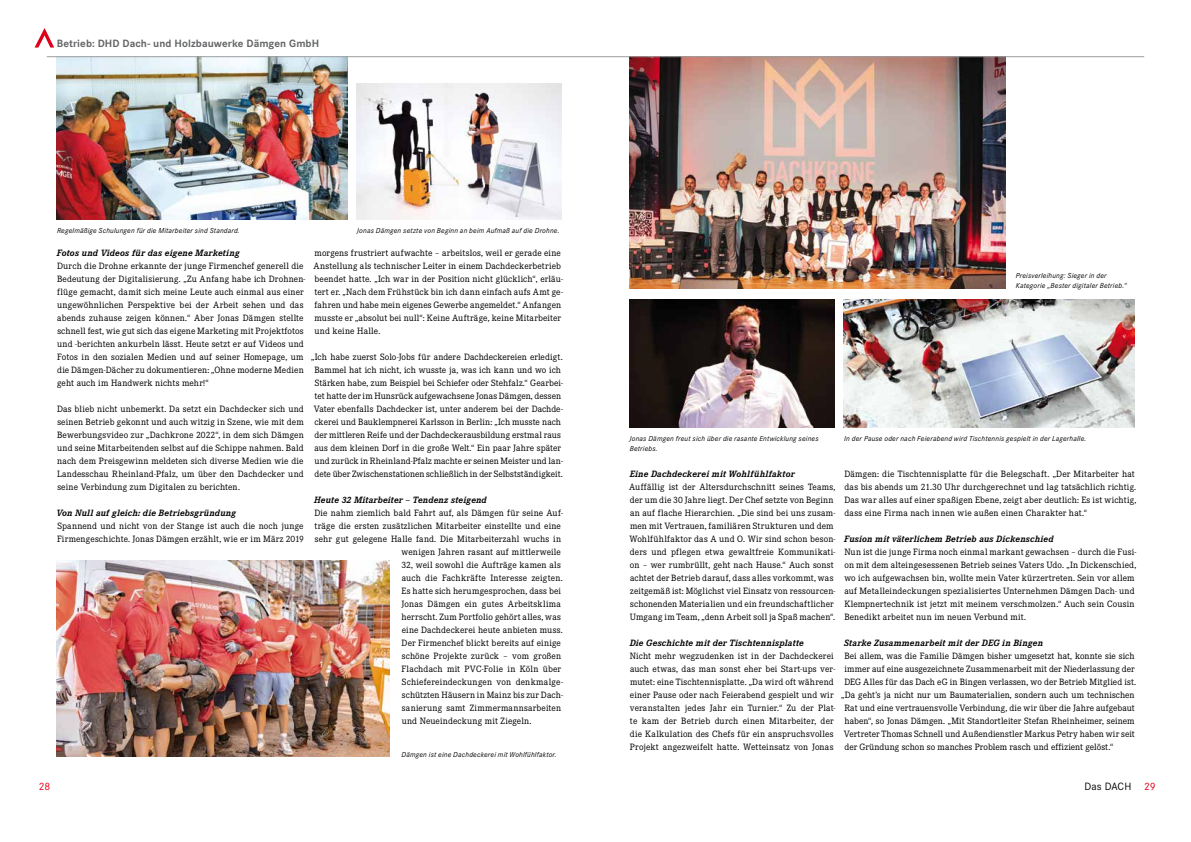
<style>
.page{position:relative;width:1191px;height:842px;background:#fff}
.page>*{position:absolute;margin:0;border:0;box-sizing:border-box;transform-origin:0 0}
.t1{font:700 11px "Corporate S Pro";letter-spacing:.005em;color:#646567}
.t2{font:11px "Corporate S Pro";color:#000}
.t3{font:11px "Corporate S Pro";color:#e2001a}
.t4{font:9.5px/13px "Corporate E Pro";letter-spacing:.01em;color:#000}
.t5{font:italic 700 9.5px "Corporate E Pro";letter-spacing:.015em;color:#000}
.t6{font:9.5px "Corporate E Pro";letter-spacing:.03em;color:#000}
.t7{font:italic 7.5px/10px "Corporate S Pro";letter-spacing:.025em;color:#000}
.s1{color:#e2001a}
</style>
<div class="page">
<img style="left:57px;top:57px;width:290px;height:163px">
<img style="left:357px;top:83px;width:204px;height:137px">
<img style="left:57px;top:560px;width:333px;height:197px">
<img style="left:629px;top:57px;width:376px;height:231px">
<img style="left:629px;top:300px;width:205px;height:127px">
<img style="left:844px;top:300px;width:291px;height:127px">
<hr style="left:47px;top:56px;width:1097px;height:1px;background:#9c9e9f">
<svg style="left:35px;top:28px;width:19px;height:20px"></svg>
<p class="t1" style="left:57px;top:35px;width:264px">Betrieb: DHD Dach- und Holzbauwerke Dämgen GmbH</p>
<p class="t7" style="left:57px;top:225px;width:184px">Regelmäßige Schulungen für die Mitarbeiter sind Standard.</p>
<p class="t7" style="left:357px;top:225px;width:204px">Jonas Dämgen setzte von Beginn an beim Aufmaß auf die Drohne.</p>
<p class="t4" style="left:313px;top:246px;width:251px">morgens frustriert aufwachte – arbeitslos, weil er gerade eine Anstellung als technischer Leiter in einem Dachdeckerbetrieb beendet hatte. „Ich war in der Position nicht glücklich“, erläu&shy;tert er. „Nach dem Frühstück bin ich dann einfach aufs Amt ge&shy;fahren und habe mein eigenes Gewerbe angemeldet.“ Anfangen musste er „absolut bei null“: Keine Aufträge, keine Mitarbeiter und keine Halle.</p>
<p class="t4" style="left:311px;top:350px;width:253px">„Ich habe zuerst Solo-Jobs für andere Dachdeckereien erledigt.<br>Bammel hat ich nicht, ich wusste ja, was ich kann und wo ich Stärken habe, zum Beispiel bei Schiefer oder Stehfalz.“ Gearbei&shy;tet hatte der im Hunsrück aufgewachsene Jonas Dämgen, dessen Vater ebenfalls Dachdecker ist, unter anderem bei der Dachde&shy;ckerei und Bauklempnerei Karlsson in Berlin: „Ich musste nach der mittleren Reife und der Dachdeckerausbildung erstmal raus aus dem kleinen Dorf in die große Welt.“ Ein paar Jahre später und zurück in Rheinland-Pfalz machte er seinen Meister und lan&shy;dete über Zwischenstationen schließlich in der Selbstständigkeit.</p>
<p class="t5" style="left:314px;top:493px;width:174px">Heute 32 Mitarbeiter – Tendenz steigend</p>
<p class="t4" style="left:314px;top:506px;width:250px">Die nahm ziemlich bald Fahrt auf, als Dämgen für seine Auf-</p>
<p class="t4" style="left:314px;top:519px;width:248px">träge die ersten zusätzlichen Mitarbeiter einstellte und eine</p>
<p class="t4" style="left:315px;top:532px;width:248px">sehr gut gelegene Halle fand. Die Mitarbeiterzahl wuchs in</p>
<p class="t4" style="left:401px;top:545px;width:161px">wenigen Jahren rasant auf mittlerweile</p>
<p class="t4" style="left:401px;top:558px;width:161px">32, weil sowohl die Aufträge kamen als</p>
<p class="t4" style="left:402px;top:571px;width:162px">auch die Fachkräfte Interesse zeigten.</p>
<p class="t4" style="left:402px;top:584px;width:161px">Es hatte sich herumgesprochen, dass bei</p>
<p class="t6" style="left:401px;top:598px;width:161px">Jonas Dämgen ein gutes Arbeitsklima</p>
<p class="t4" style="left:402px;top:610px;width:161px">herrscht. Zum Portfolio gehört alles, was</p>
<p class="t4" style="left:402px;top:623px;width:162px">eine Dachdeckerei heute anbieten muss.</p>
<p class="t4" style="left:402px;top:636px;width:161px">Der Firmenchef blickt bereits auf einige</p>
<p class="t4" style="left:402px;top:649px;width:161px">schöne Projekte zurück – vom großen</p>
<p class="t4" style="left:402px;top:662px;width:161px">Flachdach mit PVC-Folie in Köln über</p>
<p class="t4" style="left:402px;top:675px;width:162px">Schiefereindeckungen von denkmalge-</p>
<p class="t4" style="left:402px;top:688px;width:162px">schützten Häusern in Mainz bis zur Dach-</p>
<p class="t4" style="left:402px;top:701px;width:161px">sanierung samt Zimmermannsarbeiten</p>
<p class="t4" style="left:402px;top:714px;width:131px">und Neueindeckung mit Ziegeln.</p>
<p class="t5" style="left:57px;top:246px;width:184px">Fotos und Videos für das eigene Marketing</p>
<p class="t4" style="left:57px;top:259px;width:250px">Durch die Drohne erkannte der junge Firmenchef generell die Bedeutung der Digitalisierung. „Zu Anfang habe ich Drohnen&shy;flüge gemacht, damit sich meine Leute auch einmal aus einer ungewöhnlichen Perspektive bei der Arbeit sehen und das abends zuhause zeigen können.“ Aber Jonas Dämgen stellte schnell fest, wie gut sich das eigene Marketing mit Projektfotos und -berichten ankurbeln lässt. Heute setzt er auf Videos und Fotos in den sozialen Medien und auf seiner Homepage, um die Dämgen-Dächer zu dokumentieren: „Ohne moderne Medien geht auch im Handwerk nichts mehr!“</p>
<p class="t4" style="left:57px;top:402px;width:248px;text-align:justify">Das blieb nicht unbemerkt. Da setzt ein Dachdecker sich und seinen Betrieb gekonnt und auch witzig in Szene, wie mit dem Bewerbungsvideo zur „Dachkrone 2022“, in dem sich Dämgen und seine Mitarbeitenden selbst auf die Schippe nahmen. Bald nach dem Preisgewinn meldeten sich diverse Medien wie die Landesschau Rheinland-Pfalz, um über den Dachdecker und seine Verbindung zum Digitalen zu berichten.</p>
<p class="t5" style="left:56px;top:506px;width:181px">Von Null auf gleich: die Betriebsgründung</p>
<p class="t4" style="left:57px;top:519px;width:248px">Spannend und nicht von der Stange ist auch die noch junge<br>Firmengeschichte. Jonas Dämgen erzählt, wie er im März 2019</p>
<p class="t7" style="left:401px;top:749px;width:157px">Dämgen ist eine Dachdeckerei mit Wohlfühlfaktor.</p>
<p class="t7" style="left:1015px;top:270px;width:113px">Preisverleihung: Sieger in der<br>Kategorie „Bester digitaler Betrieb.“</p>
<p class="t7" style="left:629px;top:433px;width:190px">Jonas Dämgen freut sich über die rasante Entwicklung seines<br>Betriebs.</p>
<p class="t7" style="left:844px;top:433px;width:244px">In der Pause oder nach Feierabend wird Tischtennis gespielt in der Lagerhalle.</p>
<p class="t4" style="left:844px;top:467px;width:293px">Dämgen: die Tischtennisplatte für die Belegschaft. „Der Mitarbeiter hat das bis abends um 21.30 Uhr durchgerechnet und lag tatsächlich richtig.<br>Das war alles auf einer spaßigen Ebene, zeigt aber deutlich: Es ist wichtig, dass eine Firma nach innen wie außen einen Charakter hat.“</p>
<p class="t5" style="left:844px;top:532px;width:211px">Fusion mit väterlichem Betrieb aus Dickenschied</p>
<p class="t4" style="left:844px;top:545px;width:293px">Nun ist die junge Firma noch einmal markant gewachsen – durch die Fusi&shy;on mit dem alteingesessenen Betrieb seines Vaters Udo. „In Dickenschied, wo ich aufgewachsen bin, wollte mein Vater kürzertreten. Sein vor allem auf Metalleindeckungen spezialisiertes Unternehmen Dämgen Dach- und Klempnertechnik ist jetzt mit meinem verschmolzen.“ Auch sein Cousin Benedikt arbeitet nun im neuen Verbund mit.</p>
<p class="t5" style="left:844px;top:636px;width:200px">Starke Zusammenarbeit mit der DEG in Bingen</p>
<p class="t4" style="left:844px;top:649px;width:292px">Bei allem, was die Familie Dämgen bisher umgesetzt hat, konnte sie sich</p>
<p class="t4" style="left:844px;top:662px;width:291px">immer auf eine ausgezeichnete Zusammenarbeit mit der Niederlassung der</p>
<p class="t4" style="left:844px;top:675px;width:293px">DEG Alles für das Dach eG in Bingen verlassen, wo der Betrieb Mitglied ist.</p>
<p class="t4" style="left:841px;top:688px;width:295px">„Da geht’s ja nicht nur um Baumaterialien, sondern auch um technischen</p>
<p class="t4" style="left:844px;top:701px;width:292px">Rat und eine vertrauensvolle Verbindung, die wir über die Jahre aufgebaut</p>
<p class="t4" style="left:844px;top:714px;width:292px">haben“, so Jonas Dämgen. „Mit Standortleiter Stefan Rheinheimer, seinem</p>
<p class="t4" style="left:844px;top:727px;width:292px">Vertreter Thomas Schnell und Außendienstler Markus Petry haben wir seit</p>
<p class="t4" style="left:844px;top:740px;width:270px">der Gründung schon so manches Problem rasch und effizient gelöst.“</p>
<p class="t5" style="left:630px;top:467px;width:167px">Eine Dachdeckerei mit Wohlfühlfaktor</p>
<p class="t4" style="left:629px;top:480px;width:208px">Auffällig ist der Altersdurchschnitt seines Teams, der um die 30 Jahre liegt. Der Chef setzte von Beginn an auf flache Hierarchien. „Die sind bei uns zusam&shy;men mit Vertrauen, familiären Strukturen und dem Wohlfühlfaktor das A und O. Wir sind schon beson&shy;ders und pflegen etwa gewaltfreie Kommunikati&shy;on – wer rumbrüllt, geht nach Hause.“ Auch sonst achtet der Betrieb darauf, dass alles vorkommt, was zeitgemäß ist: Möglichst viel Einsatz von ressourcen&shy;schonenden Materialien und ein freundschaftlicher Umgang im Team, „denn Arbeit soll ja Spaß machen“.</p>
<p class="t5" style="left:630px;top:636px;width:176px">Die Geschichte mit der Tischtennisplatte</p>
<p class="t4" style="left:629px;top:649px;width:207px">Nicht mehr wegzudenken ist in der Dachdeckerei auch etwas, das man sonst eher bei Start-ups ver&shy;mutet: eine Tischtennisplatte. „Da wird oft während einer Pause oder nach Feierabend gespielt und wir veranstalten jedes Jahr ein Turnier.“ Zu der Plat&shy;te kam der Betrieb durch einen Mitarbeiter, der die Kalkulation des Chefs für ein anspruchsvolles Projekt angezweifelt hatte. Wetteinsatz von Jonas</p>
<p class="t3" style="left:39px;top:778px;width:13px">28</p>
<p class="t2" style="left:1084px;top:778px;width:73px">Das DACH <span class="s1">29</span></p>
</div>
